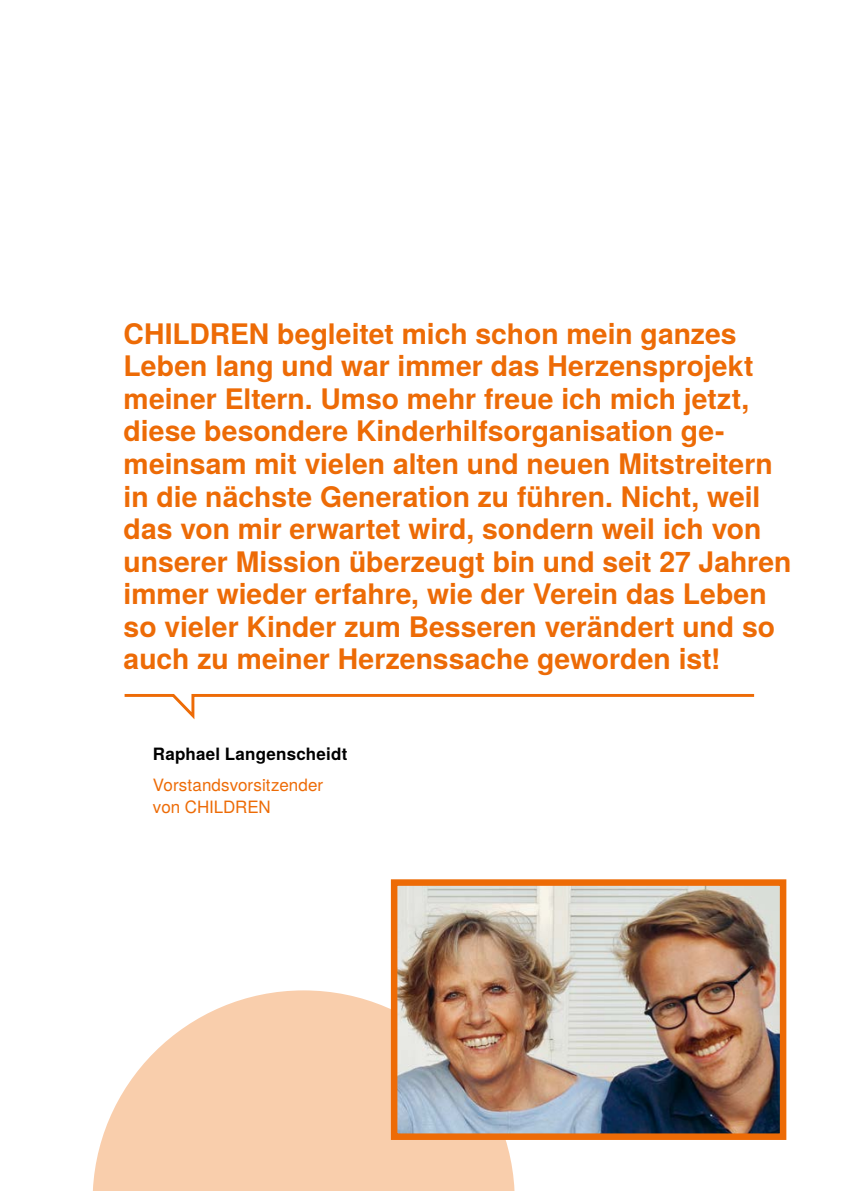
<style>
.page{position:relative;width:844px;height:1191px;background:#fff}
.page>*{position:absolute;margin:0;border:0;box-sizing:border-box;transform-origin:0 0}
.t1{font:700 28.35px/32.6px "Te X Gyre Heros";color:#ed6b06}
.t2{font:16.97px/22.2px "Te X Gyre Heros";letter-spacing:.005em;color:#ed6b06}
.t3{font:700 16.97px "Te X Gyre Heros";letter-spacing:.01em;color:#000}
</style>
<div class="page">
<svg style="left:93px;top:990px;width:421px;height:201px;fill:#f9ceac"></svg>
<svg style="left:124px;top:694px;width:631px;height:26px"></svg>
<img style="left:399px;top:887px;width:379px;height:245px">
<div style="left:391px;top:879px;width:395px;height:261px;border:7px solid #ed6b06"></div>
<p class="t1" style="left:124px;top:316px;width:669px">CHILDREN begleitet mich schon mein ganzes Leben lang und war immer das Herzensprojekt meiner Eltern. Umso mehr freue ich mich jetzt, diese besondere Kinderhilfsorganisation ge&shy;meinsam mit vielen alten und neuen Mitstreitern in die nächste Generation zu führen. Nicht, weil das von mir erwartet wird, sondern weil ich von unserer Mission überzeugt bin und seit 27 Jahren immer wieder erfahre, wie der Verein das Leben so vieler Kinder zum Besseren verändert und so auch zu meiner Herzenssache geworden ist!</p>
<p class="t3" style="left:153px;top:741px;width:196px">Raphael Langenscheidt</p>
<p class="t2" style="left:153px;top:772px;width:172px">Vorstandsvorsitzender von CHILDREN</p>
</div>
